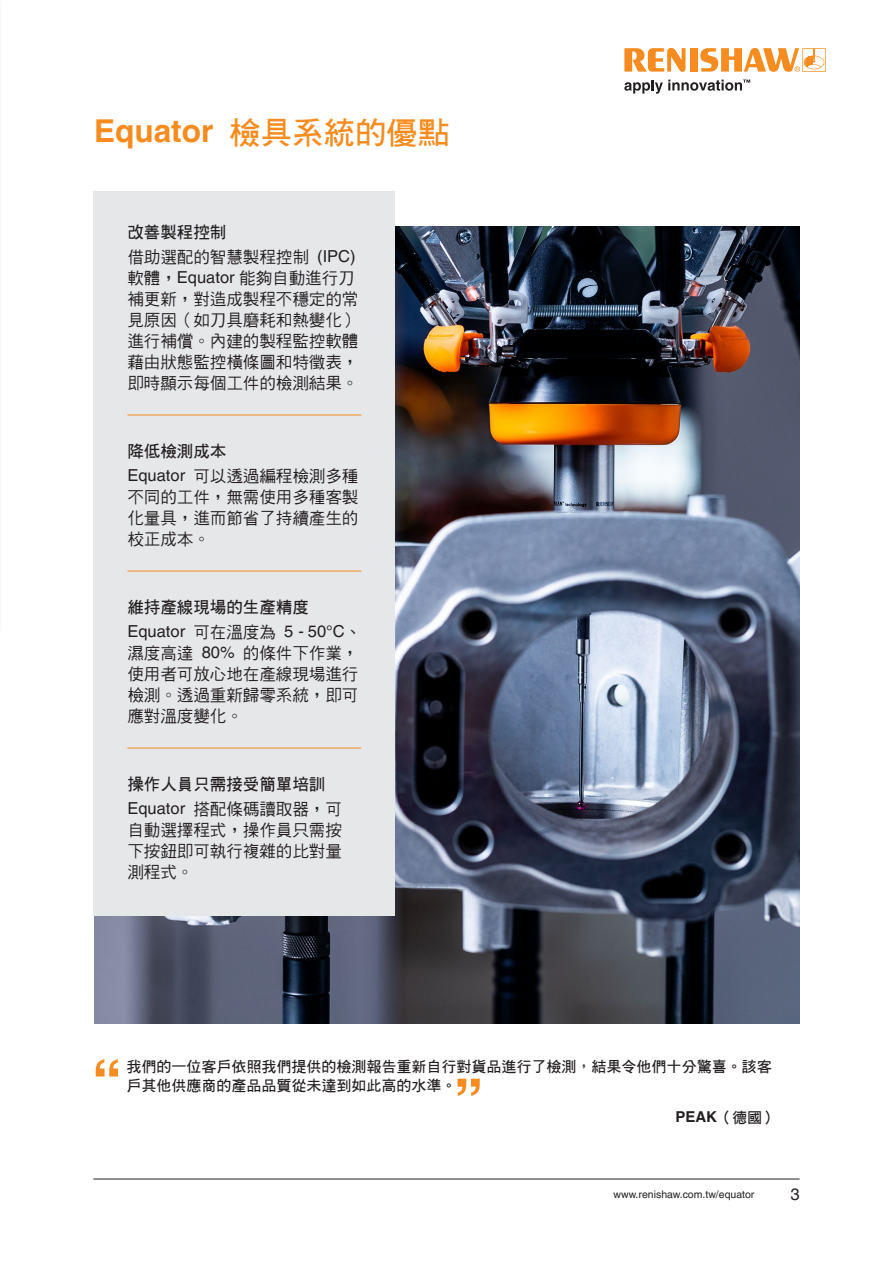
<style>
.page{position:relative;width:893px;height:1263px;background:#fff}
.page>*{position:absolute;margin:0;border:0;box-sizing:border-box;transform-origin:0 0}
.Inside_Headline_24pt_Bold{font:700 31.5px "Helvetica LT Pro";color:#f68c1f}
.Bullet_Points{font:16.5px/21px "DF Hei Md HK BF";color:#231f20}
.Body_Text_9pt_Bold{font:16.5px "DF Hei W7 WIN BF";color:#231f20}
.t1{font:16.5px "Helvetica LT Pro";color:#231f20}
.Quotation_text{font:15px/19.5px "DF Hei W7 WIN BF";color:#231f20}
.Quotation_Attributed{font:700 15px "Helvetica LT Pro";color:#231f20}
.t2{font:10.5px "Helvetica LT Pro";color:#231f20}
.s1{font-family:"DF Hei W7 WIN BF";font-weight:400}
.s2{font-family:"Helvetica LT Pro"}
</style>
<div class="page">
<hr style="left:93px;top:1179px;width:707px;height:1px;background:#231f20">
<img style="left:95px;top:226px;width:705px;height:798px">
<div style="left:93px;top:191px;width:302px;height:724px;background:#e6e7e9"></div>
<hr style="left:127px;top:415px;width:234px;height:1px;background:#f68c1f">
<hr style="left:127px;top:571px;width:234px;height:1px;background:#f68c1f">
<hr style="left:127px;top:748px;width:234px;height:1px;background:#f68c1f">
<svg style="left:96px;top:1059px;width:22px;height:17px"></svg>
<svg style="left:458px;top:1079px;width:22px;height:17px"></svg>
<svg style="left:624px;top:48px;width:61px;height:24px"></svg>
<div style="left:690px;top:48px;width:7px;height:24px;background:#f68c1f"></div>
<svg style="left:700px;top:48px;width:126px;height:24px"></svg>
<svg style="left:624px;top:80px;width:126px;height:14px"></svg>
<p class="Inside_Headline_24pt_Bold" style="left:94px;top:111px;width:357px">Equator <span class="s1">檢具系統的優點</span></p>
<p class="Body_Text_9pt_Bold" style="left:127px;top:223px;width:100px">改善製程控制</p>
<p class="Bullet_Points" style="left:127px;top:246px;width:232px">借助選配的智慧製程控制 <span class="s2">(IPC)</span>軟體，<span class="s2">Equator</span> 能夠自動進行刀補更新，對造成製程不穩定的常見原因（如刀具磨耗和熱變化）進行補償。內建的製程監控軟體藉由狀態監控橫條圖和特徵表，即時顯示每個工件的檢測結果。</p>
<p class="Body_Text_9pt_Bold" style="left:127px;top:442px;width:100px">降低檢測成本</p>
<p class="Bullet_Points" style="left:127px;top:465px;width:233px;text-align:justify"><span class="s2">Equator</span> 可以透過編程檢測多種不同的工件，無需使用多種客製化量具，進而節省了持續產生的校正成本。</p>
<p class="Body_Text_9pt_Bold" style="left:127px;top:598px;width:183px">維持產線現場的生產精度</p>
<p class="Bullet_Points" style="left:127px;top:621px;width:235px"><span class="s2">Equator</span> 可在溫度為 <span class="s2">5 - 50°C</span>、濕度高達 <span class="s2">80%</span> 的條件下作業，使用者可放心地在產線現場進行檢測。透過重新歸零系統，即可應對溫度變化。</p>
<p class="Body_Text_9pt_Bold" style="left:127px;top:775px;width:199px">操作人員只需接受簡單培訓</p>
<p class="Bullet_Points" style="left:127px;top:798px;width:216px;text-align:justify"><span class="s2">Equator</span> 搭配條碼讀取器，可自動選擇程式，操作員只需按下按鈕即可執行複雜的比對量測程式。</p>
<p class="Quotation_text" style="left:127px;top:1056px;width:646px">我們的一位客戶依照我們提供的檢測報告重新自行對貨品進行了檢測，結果令他們十分驚喜。該客戶其他供應商的產品品質從未達到如此高的水準。</p>
<p class="Quotation_Attributed" style="left:675px;top:1108px;width:103px">PEAK<span class="s1">（德國）</span></p>
<p class="t2" style="left:613px;top:1188px;width:142px">www.renishaw.com.tw/equator</p>
<p class="t1" style="left:790px;top:1185px;width:11px">3</p>
</div>
